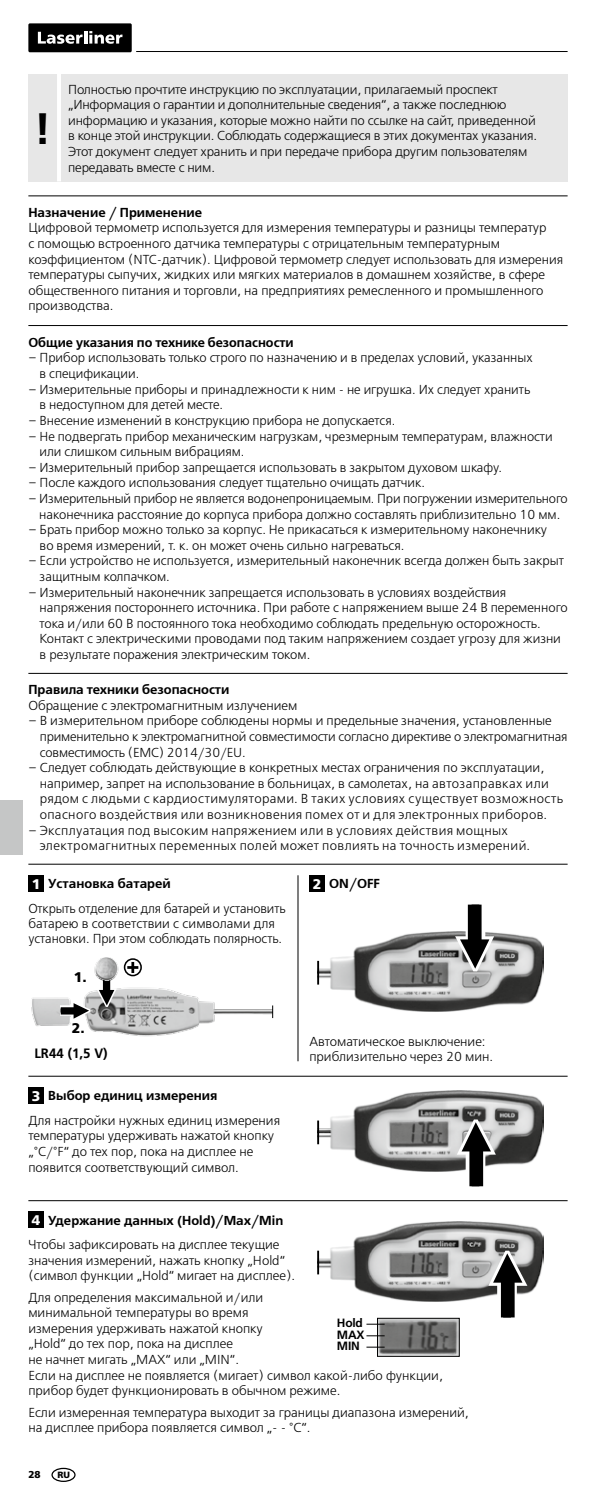
<style>
.page{position:relative;width:596px;height:1497px;background:#fff}
.page>*{position:absolute;margin:0;border:0;box-sizing:border-box;transform-origin:0 0}
.t1{font:700 44px "Frutiger LT Com";color:#000}
.t2{font:900 14px "Frutiger LT Com";color:#000}
.t3{font:900 14px "Frutiger LT Com";color:#fff}
.t4{font:700 13.6px "Frutiger LT Com";color:#000}
.t5{font:300 13px/15.6px "Free Set";color:#000}
.t6{font:300 13px/15.6px "Free Set";letter-spacing:.02em;color:#000}
.t7{font:600 13px "Free Set";color:#000}
.t8{font:300 13px/15.6px "Free Set";letter-spacing:.03em;color:#000}
.t9{font:700 12px/11.4px "Frutiger LT Com";letter-spacing:-.02em;color:#000}
.t10{font:900 12px "Frutiger LT Com";color:#fff}
.t11{font:900 10px "Frutiger LT Com";color:#000}
.t12{font:900 9px "Frutiger LT Com";color:#000}
.s1{font-family:"Frutiger LT Com";font-weight:900;font-size:12px;color:#fff}
</style>
<div class="page">
<div style="left:28px;top:23px;width:104px;height:29px;background:#000;border-radius:2px"></div>
<svg style="left:38px;top:31px;width:84px;height:13px"></svg>
<hr style="left:136px;top:51px;width:431px;height:1px;background:#000">
<div style="left:51px;top:1467px;width:24px;height:15px;border:1px solid #000;border-radius:50%"></div>
<div style="left:0;top:800px;width:23px;height:55px;background:#c5c6c6"></div>
<div style="left:28px;top:74px;width:539px;height:107px;background:#e7e7e7"></div>
<hr style="left:57px;top:74px;width:4px;height:107px;background:#fff">
<hr style="left:28px;top:195px;width:539px;height:1px;background:#000">
<hr style="left:28px;top:325px;width:539px;height:1px;background:#000">
<hr style="left:28px;top:673px;width:539px;height:1px;background:#000">
<hr style="left:28px;top:864px;width:539px;height:1px;background:#000">
<hr style="left:28px;top:1076px;width:539px;height:1px;background:#000">
<hr style="left:28px;top:1200px;width:539px;height:1px;background:#000">
<img style="left:317px;top:931px;width:226px;height:80px">
<hr style="left:317px;top:961px;width:2px;height:23px;background:#000">
<svg style="left:455px;top:904px;width:39px;height:67px"></svg>
<img style="left:317px;top:1091px;width:226px;height:80px">
<hr style="left:317px;top:1120px;width:2px;height:24px;background:#000">
<svg style="left:456px;top:1119px;width:39px;height:67px"></svg>
<img style="left:317px;top:1221px;width:226px;height:80px">
<hr style="left:317px;top:1250px;width:2px;height:24px;background:#000">
<svg style="left:488px;top:1250px;width:39px;height:67px"></svg>
<img style="left:31px;top:987px;width:241px;height:50px">
<svg style="left:127px;top:962px;width:11px;height:11px"></svg>
<div style="left:124px;top:958px;width:18px;height:18px;border:2px solid #000;border-radius:50%"></div>
<svg style="left:96px;top:981px;width:21px;height:26px"></svg>
<svg style="left:61px;top:1000px;width:29px;height:21px"></svg>
<img style="left:94px;top:957px;width:30px;height:24px">
<svg style="left:272px;top:1005px;width:1px;height:13px"></svg>
<img style="left:379px;top:1320px;width:78px;height:35px">
<div style="left:377px;top:1318px;width:82px;height:39px;border:1px solid #000"></div>
<svg style="left:366px;top:1323px;width:18px;height:1px"></svg>
<svg style="left:366px;top:1335px;width:18px;height:1px"></svg>
<svg style="left:366px;top:1346px;width:18px;height:1px"></svg>
<div style="left:28px;top:875px;width:16px;height:16px;background:#000"></div>
<div style="left:28px;top:1087px;width:16px;height:16px;background:#000"></div>
<div style="left:28px;top:1212px;width:16px;height:16px;background:#000"></div>
<div style="left:309px;top:875px;width:16px;height:16px;background:#000"></div>
<hr style="left:297px;top:875px;width:1px;height:186px;background:#000">
<h1 class="t1" style="left:34px;top:103px;width:19px">!</h1>
<p class="t5" style="left:68px;top:81px;width:470px">Полностью прочтите инструкцию по эксплуатации, прилагаемый проспект „Информация о гарантии и дополнительные сведения“, а также последнюю информацию и указания, которые можно найти по ссылке на сайт, приведенной в конце этой инструкции. Соблюдать содержащиеся в этих документах указания.<br>Этот документ следует хранить и при передаче прибора другим пользователям передавать вместе с ним.</p>
<p class="t7" style="left:28px;top:204px;width:175px">Назначение / Применение</p>
<p class="t5" style="left:28px;top:220px;width:536px">Цифровой термометр используется для измерения температуры и разницы температур<br>с помощью встроенного датчика температуры с отрицательным температурным коэффициентом (NTC-датчик). Цифровой термометр следует использовать для измерения температуры сыпучих, жидких или мягких материалов в домашнем хозяйстве, в сфере общественного питания и торговли, на предприятиях ремесленного и промышленного производства.</p>
<p class="t7" style="left:28px;top:335px;width:266px">Общие указания по технике безопасности</p>
<p class="t5" style="left:39px;top:350px;width:494px;text-indent:-11px">– Прибор использовать только строго по назначению и в пределах условий, указанных в спецификации.</p>
<p class="t5" style="left:39px;top:382px;width:492px;text-indent:-11px">– Измерительные приборы и принадлежности к ним - не игрушка. Их следует хранить в недоступном для детей месте.</p>
<p class="t5" style="left:28px;top:413px;width:368px">– Внесение изменений в конструкцию прибора не допускается.</p>
<p class="t5" style="left:39px;top:428px;width:514px;text-indent:-11px">– Не подвергать прибор механическим нагрузкам, чрезмерным температурам, влажности или слишком сильным вибрациям.</p>
<p class="t5" style="left:28px;top:460px;width:475px">– Измерительный прибор запрещается использовать в закрытом духовом шкафу.</p>
<p class="t5" style="left:28px;top:475px;width:398px">– После каждого использования следует тщательно очищать датчик.</p>
<p class="t5" style="left:28px;top:491px;width:540px;text-align:center">– Измерительный прибор не является водонепроницаемым. При погружении измерительного наконечника расстояние до корпуса прибора должно составлять приблизительно 10 мм.</p>
<p class="t5" style="left:40px;top:522px;width:508px;text-indent:-11px">– Брать прибор можно только за корпус. Не прикасаться к измерительному наконечнику во время измерений, т. к. он может очень сильно нагреваться.</p>
<p class="t5" style="left:40px;top:553px;width:525px;text-indent:-11px">– Если устройство не используется, измерительный наконечник всегда должен быть закрыт защитным колпачком.</p>
<p class="t5" style="left:40px;top:584px;width:529px;text-indent:-11px">– Измерительный наконечник запрещается использовать в условиях воздействия напряжения постороннего источника. При работе с напряжением выше 24 В переменного тока и/или 60 В постоянного тока необходимо соблюдать предельную осторожность.<br>Контакт с электрическими проводами под таким напряжением создает угрозу для жизни в результате поражения электрическим током.</p>
<p class="t7" style="left:28px;top:682px;width:202px">Правила техники безопасности</p>
<p class="t5" style="left:28px;top:698px;width:270px">Обращение с электромагнитным излучением</p>
<p class="t5" style="left:40px;top:713px;width:529px;text-indent:-11px">– В измерительном приборе соблюдены нормы и предельные значения, установленные применительно к электромагнитной совместимости согласно директиве о электромагнитная совместимость (EMC) 2014/30/EU.</p>
<p class="t6" style="left:40px;top:760px;width:525px;text-indent:-11px">– Следует соблюдать действующие в конкретных местах ограничения по эксплуатации, например, запрет на использование в больницах, в самолетах, на автозаправках или рядом с людьми с кардиостимуляторами. В таких условиях существует возможность опасного воздействия или возникновения помех от и для электронных приборов.</p>
<p class="t8" style="left:40px;top:822px;width:491px;text-indent:-11px">– Эксплуатация под высоким напряжением или в условиях действия мощных электромагнитных переменных полей может повлиять на точность измерений.</p>
<p class="t7" style="left:32px;top:876px;width:140px"><span class="s1">1</span> Установка батарей</p>
<p class="t10" style="left:312px;top:875px;width:9px">1</p>
<p class="t3" style="left:313px;top:875px;width:10px">2</p>
<p class="t3" style="left:32px;top:875px;width:10px">1</p>
<p class="t7" style="left:329px;top:876px;width:52px">ON/OFF</p>
<p class="t5" style="left:28px;top:901px;width:258px;line-height:15px">Открыть отделение для батарей и установить батарею в соответствии с символами для установки. При этом соблюдать полярность.</p>
<p class="t2" style="left:74px;top:969px;width:14px">1.</p>
<p class="t2" style="left:72px;top:1020px;width:14px">2.</p>
<p class="t4" style="left:34px;top:1045px;width:75px">LR44 (1,5 V)</p>
<p class="t3" style="left:32px;top:1087px;width:10px">3</p>
<p class="t7" style="left:48px;top:1088px;width:170px">Выбор единиц измерения</p>
<p class="t5" style="left:28px;top:1112px;width:253px">Для настройки нужных единиц измерения температуры удерживать нажатой кнопку „°C/°F“ до тех пор, пока на дисплее не появится соответствующий символ.</p>
<p class="t3" style="left:32px;top:1212px;width:10px">4</p>
<p class="t7" style="left:48px;top:1212px;width:236px">Удержание данных (Hold)/Max/Min</p>
<p class="t5" style="left:309px;top:1033px;width:185px">Автоматическое выключение: приблизительно через 20 мин.</p>
<p class="t5" style="left:28px;top:1237px;width:268px">Чтобы зафиксировать на дисплее текущие значения измерений, нажать кнопку „Hold“ (символ функции „Hold“ мигает на дисплее).</p>
<p class="t5" style="left:28px;top:1289px;width:416px">Для определения максимальной и/или<br>минимальной температуры во время<br>измерения удерживать нажатой кнопку<br>„Hold“ до тех пор, пока на дисплее<br>не начнет мигать „MAX“ или „MIN“.<br>Если на дисплее не появляется (мигает) символ какой-либо функции, прибор будет функционировать в обычном режиме.</p>
<p class="t5" style="left:28px;top:1404px;width:442px">Если измеренная температура выходит за границы диапазона измерений, на дисплее прибора появляется символ „- - °C“.</p>
<p class="t12" style="left:57px;top:1469px;width:14px">RU</p>
<p class="t9" style="left:337px;top:1317px;width:29px">Hold<br>MAX<br>MIN</p>
<p class="t11" style="left:28px;top:1468px;width:14px">28</p>
</div>
